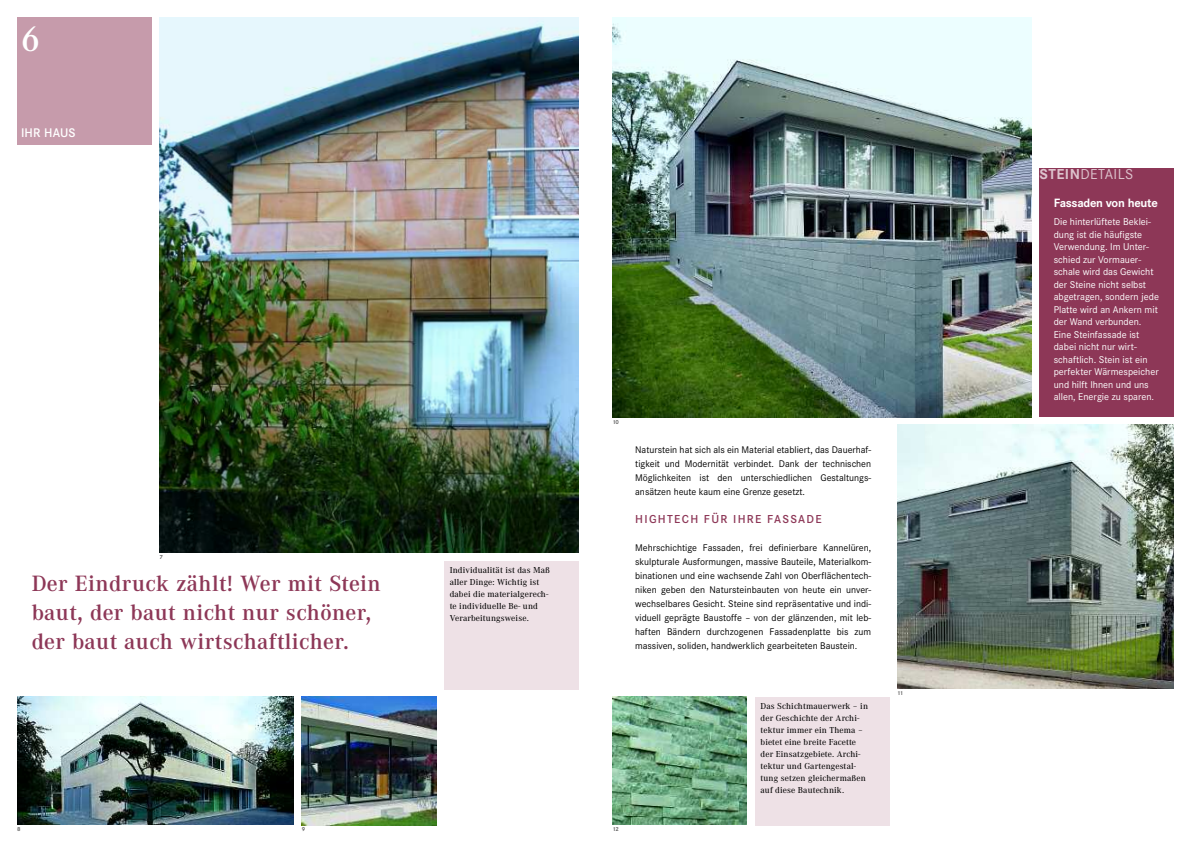
<style>
.page{position:relative;width:1191px;height:842px;background:#fff}
.page>*{position:absolute;margin:0;border:0;box-sizing:border-box;transform-origin:0 0}
.t1{font:600 36px "Corporate A";color:#fff}
.t2{font:600 23px/29px "Corporate A";letter-spacing:.015em;color:#8d3757}
.t3{font:15px "Corporate S";letter-spacing:.025em;color:#ddc3cd}
.t4{font:600 13px "Corporate S";letter-spacing:.01em;color:#fff}
.t5{font:700 12.5px "Corporate S";letter-spacing:-.025em;color:#fff}
.t6{font:600 12px "Corporate S";letter-spacing:.11em;color:#8d3757}
.t7{font:10.2px/12.5px "Corporate S";color:#fff}
.t8{font:10px/14px "Corporate S";color:#000;text-align:justify}
.t9{font:500 9px/12px "Corporate A";letter-spacing:.015em;color:#000}
.t10{font:700 6px "Corporate S";color:#666}
.s1{font-weight:700}
</style>
<div class="page">
<div style="left:17px;top:17px;width:134px;height:128px;background:#c69bab"></div>
<div style="left:1039px;top:169px;width:135px;height:248px;background:#8d3757"></div>
<div style="left:444px;top:561px;width:134px;height:128px;background:#eee1e6"></div>
<img style="left:612px;top:17px;width:419px;height:400px">
<img style="left:159px;top:17px;width:419px;height:536px">
<img style="left:897px;top:425px;width:277px;height:264px">
<img style="left:302px;top:697px;width:134px;height:128px">
<img style="left:612px;top:697px;width:135px;height:128px">
<div style="left:755px;top:697px;width:134px;height:128px;background:#eee1e6"></div>
<img style="left:17px;top:697px;width:277px;height:128px">
<h1 class="t1" style="left:21px;top:18px;width:20px">6</h1>
<h3 class="t4" style="left:21px;top:125px;width:56px">IHR HAUS</h3>
<p class="t10" style="left:159px;top:553px;width:5px">7</p>
<h2 class="t2" style="left:32px;top:568px;width:351px">Der Eindruck zählt! Wer mit Stein baut, der baut nicht nur schöner, der baut auch wirtschaftlicher.</h2>
<p class="t10" style="left:17px;top:825px;width:5px">8</p>
<p class="t10" style="left:302px;top:825px;width:5px">9</p>
<p class="t9" style="left:450px;top:564px;width:102px">Individualität ist das Maß aller Dinge: Wichtig ist dabei die materialgerech&shy;te individuelle Be- und<br>Verarbeitungsweise.</p>
<p class="t10" style="left:612px;top:418px;width:8px">10</p>
<p class="t8" style="left:635px;top:442px;width:237px">Naturstein hat sich als ein Material etabliert, das Dauerhaf&shy;tigkeit und Modernität verbindet. Dank der technischen Möglichkeiten ist den unterschiedlichen Gestaltungs&shy;ansätzen heute kaum eine Grenze gesetzt.</p>
<p class="t6" style="left:635px;top:511px;width:188px">HIGHTECH FÜR IHRE FASSADE</p>
<p class="t8" style="left:635px;top:540px;width:237px">Mehrschichtige Fassaden, frei definierbare Kannelüren, skulpturale Ausformungen, massive Bauteile, Materialkom&shy;binationen und eine wachsende Zahl von Oberflächentech&shy;niken geben den Natursteinbauten von heute ein unver&shy;wechselbares Gesicht. Steine sind repräsentative und indi&shy;viduell geprägte Baustoffe – von der glänzenden, mit leb&shy;haften Bändern durchzogenen Fassadenplatte bis zum massiven, soliden, handwerklich gearbeiteten Baustein.</p>
<p class="t10" style="left:612px;top:825px;width:8px">12</p>
<p class="t9" style="left:760px;top:700px;width:109px">Das Schichtmauerwerk – in der Geschichte der Archi&shy;tektur immer ein Thema – bietet eine breite Facette der Einsatzgebiete. Archi&shy;tektur und Gartengestal&shy;tung setzen gleichermaßen auf diese Bautechnik.</p>
<p class="t10" style="left:897px;top:690px;width:8px">11</p>
<h3 class="t3" style="left:1039px;top:165px;width:95px"><span class="s1">STEIN</span>DETAILS</h3>
<p class="t5" style="left:1053px;top:196px;width:106px">Fassaden von heute</p>
<p class="t7" style="left:1053px;top:216px;width:107px">Die hinterlüftete Beklei&shy;dung ist die häufigste<br>Verwendung. Im Unter&shy;schied zur Vormauer&shy;schale wird das Gewicht der Steine nicht selbst abgetragen, sondern jede<br>Platte wird an Ankern mit der Wand verbunden.<br>Eine Steinfassade ist dabei nicht nur wirt&shy;schaftlich. Stein ist ein perfekter Wärmespeicher und hilft Ihnen und uns allen, Energie zu sparen.</p>
</div>
